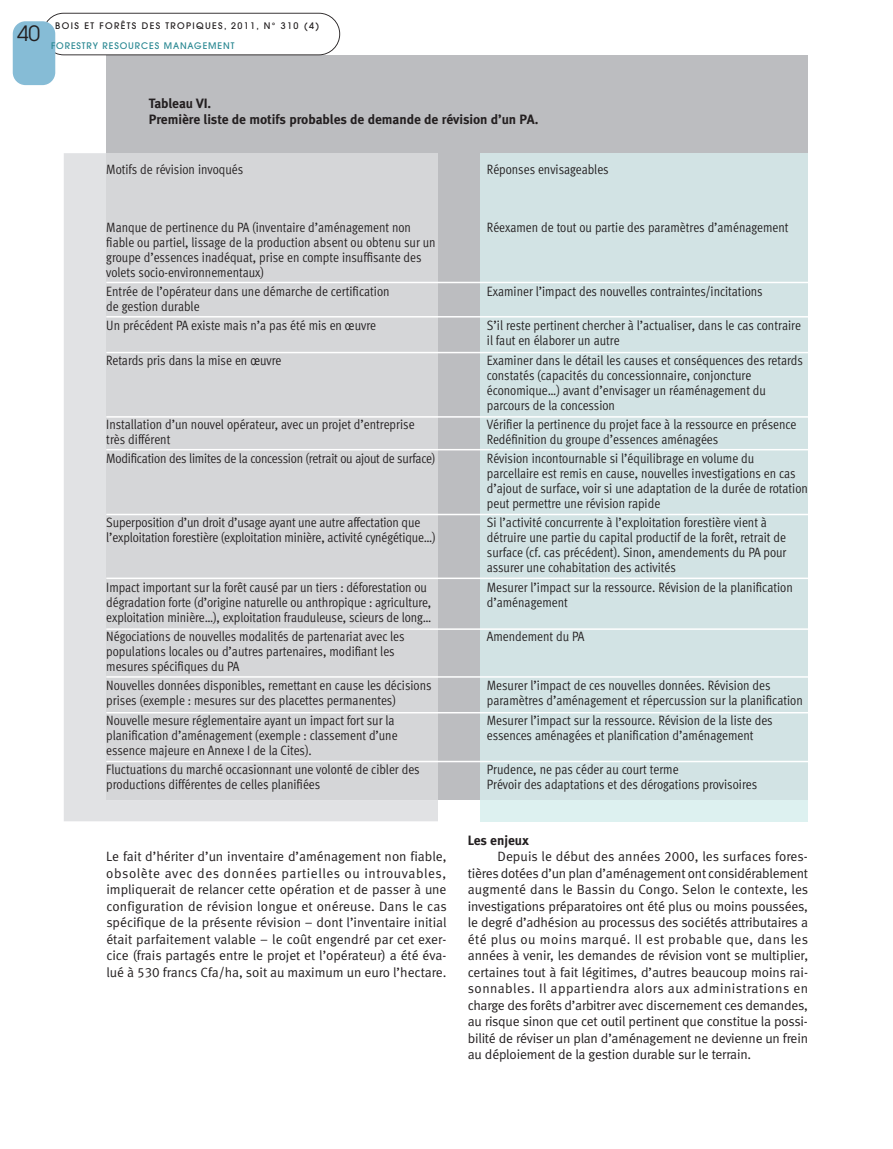
<style>
.page{position:relative;width:893px;height:1149px;background:#fff}
.page>*{position:absolute;margin:0;border:0;box-sizing:border-box;transform-origin:0 0}
.t1{font:21px "Avant Garde";color:#231f20}
.t2{font:13.5px/15px "Meta Cond Normal LF";color:#231f20}
.t3{font:13.5px/16.5px "Meta Normal LF";letter-spacing:-.015em;color:#231f20;text-align:justify}
.t4{font:13.5px/16.5px "Meta Bold LF";color:#231f20}
.t5{font:500 9px "Avant Garde";letter-spacing:.15em;color:#231f20}
.t6{font:500 9px "Avant Garde";letter-spacing:.1em;color:#2c8993}
</style>
<div class="page">
<div style="left:106px;top:55px;width:702px;height:744px;background:#bcbdc0"></div>
<div style="left:64px;top:153px;width:374px;height:668px;background:#e1e2e4"></div>
<div style="left:106px;top:153px;width:332px;height:646px;background:#d5d6d8"></div>
<div style="left:480px;top:799px;width:328px;height:22px;background:#ddf1f0"></div>
<div style="left:480px;top:153px;width:328px;height:646px;background:#d2e3e4"></div>
<hr style="left:106px;top:282px;width:703px;height:1px;background:#fff">
<hr style="left:106px;top:316px;width:703px;height:1px;background:#fff">
<hr style="left:106px;top:352px;width:703px;height:1px;background:#fff">
<hr style="left:106px;top:416px;width:703px;height:1px;background:#fff">
<hr style="left:106px;top:449px;width:703px;height:1px;background:#fff">
<hr style="left:106px;top:513px;width:703px;height:2px;background:#fff">
<hr style="left:106px;top:577px;width:703px;height:2px;background:#fff">
<hr style="left:106px;top:628px;width:703px;height:1px;background:#fff">
<hr style="left:106px;top:676px;width:703px;height:1px;background:#fff">
<hr style="left:106px;top:711px;width:703px;height:2px;background:#fff">
<hr style="left:106px;top:760px;width:703px;height:2px;background:#fff">
<svg style="left:46px;top:13px;width:294px;height:42px"></svg>
<div style="left:13px;top:21px;width:42px;height:64px;background:#86bcd6;border-radius:13px"></div>
<h1 class="t1" style="left:17px;top:26px;width:25px">40</h1>
<p class="t5" style="left:55px;top:23px;width:265px">BOIS ET FORÊTS DES TROPIQUES, 2011, N° 310 (4)</p>
<p class="t6" style="left:51px;top:42px;width:185px">FORESTRY RESOURCES MANAGEMENT</p>
<p class="t4" style="left:149px;top:96px;width:391px">Tableau VI.<br>Première liste de motifs probables de demande de révision d’un PA.</p>
<p class="t2" style="left:106px;top:163px;width:138px">Motifs de révision invoqués</p>
<p class="t2" style="left:106px;top:220px;width:331px">Manque de pertinence du PA (inventaire d’aménagement non fiable ou partiel, lissage de la production absent ou obtenu sur un groupe d’essences inadéquat, prise en compte insuffisante des volets socio-environnementaux)</p>
<p class="t2" style="left:106px;top:285px;width:285px">Entrée de l’opérateur dans une démarche de certification de gestion durable</p>
<p class="t2" style="left:106px;top:319px;width:271px">Un précédent PA existe mais n’a pas été mis en œuvre</p>
<p class="t2" style="left:106px;top:353px;width:177px">Retards pris dans la mise en œuvre</p>
<p class="t2" style="left:106px;top:417px;width:310px">Installation d’un nouvel opérateur, avec un projet d’entreprise très différent</p>
<p class="t2" style="left:106px;top:452px;width:330px">Modification des limites de la concession (retrait ou ajout de surface)</p>
<p class="t2" style="left:106px;top:516px;width:331px">Superposition d’un droit d’usage ayant une autre affectation que l’exploitation forestière (exploitation minière, activité cynégétique…)</p>
<p class="t2" style="left:106px;top:580px;width:327px">Impact important sur la forêt causé par un tiers : déforestation ou dégradation forte (d’origine naturelle ou anthropique : agriculture, exploitation minière…), exploitation frauduleuse, scieurs de long…</p>
<p class="t2" style="left:106px;top:629px;width:300px">Négociations de nouvelles modalités de partenariat avec les populations locales ou d’autres partenaires, modifiant les mesures spécifiques du PA</p>
<p class="t2" style="left:106px;top:679px;width:327px">Nouvelles données disponibles, remettant en cause les décisions prises (exemple : mesures sur des placettes permanentes)</p>
<p class="t2" style="left:106px;top:713px;width:293px">Nouvelle mesure réglementaire ayant un impact fort sur la planification d’aménagement (exemple : classement d’une essence majeure en Annexe I de la Cites).</p>
<p class="t2" style="left:106px;top:762px;width:315px">Fluctuations du marché occasionnant une volonté de cibler des productions différentes de celles planifiées</p>
<p class="t3" style="left:106px;top:849px;width:342px">Le fait d’hériter d’un inventaire d’aménagement non fiable, obsolète avec des données partielles ou introuvables, impliquerait de relancer cette opération et de passer à une configuration de révision longue et onéreuse. Dans le cas spécifique de la présente révision – dont l’inventaire initial était parfaitement valable – le coût engendré par cet exer&shy;cice (frais partagés entre le projet et l’opérateur) a été éva&shy;lué à 530 francs Cfa/ha, soit au maximum un euro l’hectare.</p>
<p class="t2" style="left:487px;top:163px;width:123px">Réponses envisageables</p>
<p class="t2" style="left:487px;top:220px;width:303px">Réexamen de tout ou partie des paramètres d’aménagement</p>
<p class="t2" style="left:487px;top:285px;width:277px">Examiner l’impact des nouvelles contraintes/incitations</p>
<p class="t2" style="left:487px;top:319px;width:316px">S’il reste pertinent chercher à l’actualiser, dans le cas contraire il faut en élaborer un autre</p>
<p class="t2" style="left:487px;top:353px;width:318px">Examiner dans le détail les causes et conséquences des retards constatés (capacités du concessionnaire, conjoncture économique…) avant d’envisager un réaménagement du parcours de la concession</p>
<p class="t2" style="left:487px;top:417px;width:311px">Vérifier la pertinence du projet face à la ressource en présence<br>Redéfinition du groupe d’essences aménagées</p>
<p class="t2" style="left:487px;top:452px;width:322px">Révision incontournable si l’équilibrage en volume du parcellaire est remis en cause, nouvelles investigations en cas d’ajout de surface, voir si une adaptation de la durée de rotation peut permettre une révision rapide</p>
<p class="t2" style="left:487px;top:516px;width:301px">Si l’activité concurrente à l’exploitation forestière vient à détruire une partie du capital productif de la forêt, retrait de surface (cf. cas précédent). Sinon, amendements du PA pour assurer une cohabitation des activités</p>
<p class="t2" style="left:487px;top:580px;width:307px">Mesurer l’impact sur la ressource. Révision de la planification d’aménagement</p>
<p class="t2" style="left:487px;top:629px;width:99px">Amendement du PA</p>
<p class="t2" style="left:487px;top:679px;width:317px">Mesurer l’impact de ces nouvelles données. Révision des paramètres d’aménagement et répercussion sur la planification</p>
<p class="t2" style="left:487px;top:713px;width:287px">Mesurer l’impact sur la ressource. Révision de la liste des essences aménagées et planification d’aménagement</p>
<p class="t2" style="left:487px;top:762px;width:272px">Prudence, ne pas céder au court terme<br>Prévoir des adaptations et des dérogations provisoires</p>
<p class="t4" style="left:468px;top:832px;width:63px">Les enjeux</p>
<p class="t3" style="left:468px;top:849px;width:342px;text-indent:30px">Depuis le début des années 2000, les surfaces fores&shy;tières dotées d’un plan d’aménagement ont considérablement augmenté dans le Bassin du Congo. Selon le contexte, les investigations préparatoires ont été plus ou moins poussées, le degré d’adhésion au processus des sociétés attributaires a été plus ou moins marqué. Il est probable que, dans les années à venir, les demandes de révision vont se multiplier, certaines tout à fait légitimes, d’autres beaucoup moins rai&shy;sonnables. Il appartiendra alors aux administrations en charge des forêts d’arbitrer avec discernement ces demandes, au risque sinon que cet outil pertinent que constitue la possi&shy;bilité de réviser un plan d’aménagement ne devienne un frein au déploiement de la gestion durable sur le terrain.</p>
</div>
